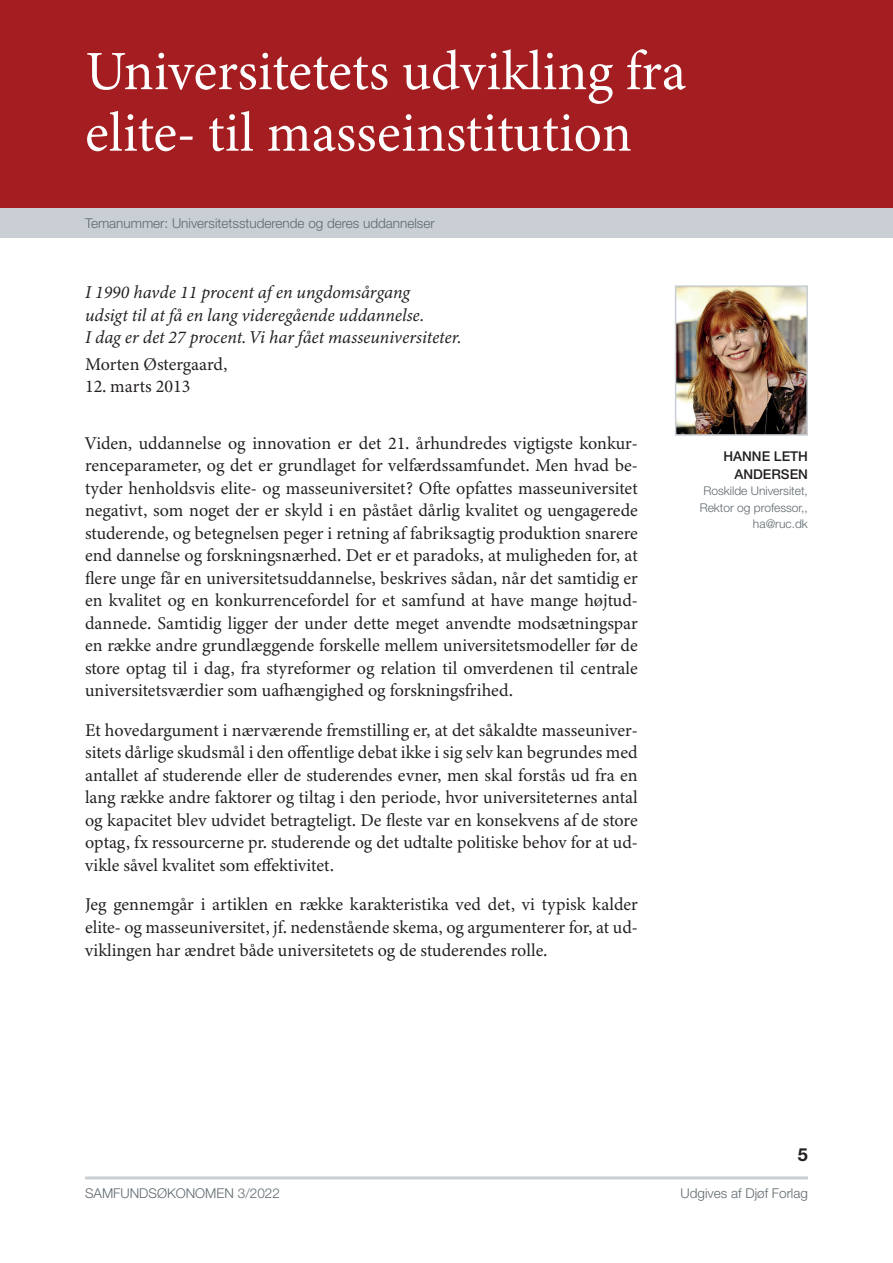
<style>
.page{position:relative;width:893px;height:1263px;background:#fff}
.page>*{position:absolute;margin:0;border:0;box-sizing:border-box;transform-origin:0 0}
.t1{font:55.5px/61.5px "Minion 3";color:#fff}
.t2{font:18px/22.5px "Minion 3";color:#231f20;text-align:justify}
.t3{font:italic 18px/22.5px "Minion 3";color:#231f20}
.t4{font:700 18px "Helvetica Neue LT Std";color:#231f20}
.t5{font:300 13.5px "Helvetica Neue LT Std";color:#5e696f}
.t6{font:500 13.5px/18px "Helvetica Neue LT Std";color:#231f20;text-align:right}
.t7{font:300 12px/16.5px "Helvetica Neue LT Std";color:#5e696f;text-align:right}
</style>
<div class="page">
<div style="left:0;top:0;width:893px;height:213px;background:#a41d20"></div>
<div style="left:0;top:208px;width:893px;height:30px;background:#c9cfd4"></div>
<hr style="left:85px;top:1176px;width:723px;height:3px;background:#c9cfd4">
<img style="left:678px;top:288px;width:127px;height:145px">
<div style="left:675px;top:285px;width:133px;height:151px;border:2px solid #c9cfd4"></div>
<h1 class="t1" style="left:85px;top:40px;width:603px">Universitetets udvikling fra elite- til masseinstitution</h1>
<p class="t5" style="left:85px;top:215px;width:351px">Temanummer: Universitetsstuderende og deres uddannelser</p>
<p class="t3" style="left:85px;top:281px;width:377px">I 1990 havde 11 procent af en ungdomsårgang<br>udsigt til at få en lang videregående uddannelse.<br>I dag er det 27 procent. Vi har fået masseuniversiteter.</p>
<p class="t2" style="left:85px;top:353px;width:144px">Morten Østergaard,</p>
<p class="t2" style="left:85px;top:375px;width:107px">12. marts 2013</p>
<p class="t2" style="left:85px;top:432px;width:554px">Viden, uddannelse og innovation er det 21. århundredes vigtigste konkur&shy;renceparameter, og det er grundlaget for velfærdssamfundet. Men hvad be&shy;tyder henholdsvis elite- og masseuniversitet? Ofte opfattes masseuniversitet negativt, som noget der er skyld i en påstået dårlig kvalitet og uengagerede studerende, og betegnelsen peger i retning af fabriksagtig produktion snarere end dannelse og forskningsnærhed. Det er et paradoks, at muligheden for, at flere unge får en universitetsuddannelse, beskrives sådan, når det samtidig er en kvalitet og en konkurrencefordel for et samfund at have mange højtud&shy;dannede. Samtidig ligger der under dette meget anvendte modsætningspar en række andre grundlæggende forskelle mellem universitetsmodeller før de store optag til i dag, fra styreformer og relation til omverdenen til centrale universitetsværdier som uafhængighed og forskningsfrihed.</p>
<p class="t2" style="left:85px;top:719px;width:554px">Et hovedargument i nærværende fremstilling er, at det såkaldte masseuniver&shy;sitets dårlige skudsmål i den offentlige debat ikke i sig selv kan begrundes med antallet af studerende eller de studerendes evner, men skal forstås ud fra en lang række andre faktorer og tiltag i den periode, hvor universiteternes antal og kapacitet blev udvidet betragteligt. De fleste var en konsekvens af de store optag, fx ressourcerne pr. studerende og det udtalte politiske behov for at ud&shy;vikle såvel kvalitet som effektivitet.</p>
<p class="t2" style="left:85px;top:893px;width:554px">Jeg gennemgår i artiklen en række karakteristika ved det, vi typisk kalder elite- og masseuniversitet, jf. nedenstående skema, og argumenterer for, at ud&shy;viklingen har ændret både universitetets og de studerendes rolle.</p>
<p class="t6" style="left:723px;top:447px;width:86px">HANNE LETH<br>ANDERSEN</p>
<p class="t7" style="left:700px;top:483px;width:110px">Roskilde Universitet,<br>Rektor og professor,, ha@ruc.dk</p>
<p class="t4" style="left:798px;top:1143px;width:12px">5</p>
<p class="t5" style="left:85px;top:1185px;width:196px">SAMFUNDSØKONOMEN 3/2022</p>
<p class="t5" style="left:681px;top:1185px;width:129px">Udgives af Djøf Forlag</p>
</div>
